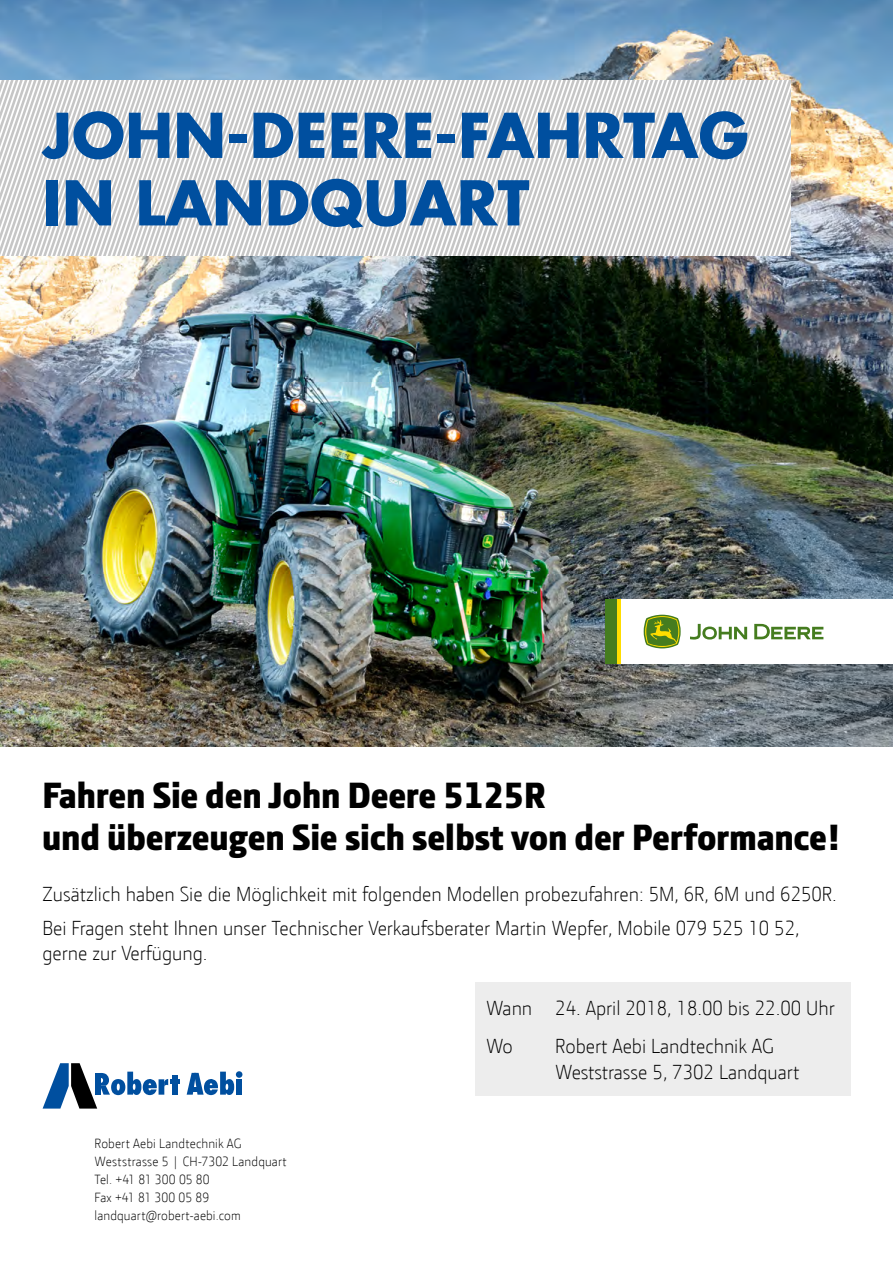
<style>
.page{position:relative;width:893px;height:1263px;background:#fff}
.page>*{position:absolute;margin:0;border:0;box-sizing:border-box;transform-origin:0 0}
.t1{font:700 60px/67.5px "Futura Std";color:#004f9f}
.t2{font:900 37.5px/42px "Section";letter-spacing:.01em;color:#000}
.t3{font:300 20.55px/34px "JD Sans";color:#000}
.t4{font:300 13.5px/18px "JD Sans";letter-spacing:.01em;color:#000}
</style>
<div class="page">
<div style="left:475px;top:983px;width:375px;height:113px;background:#ededed"></div>
<img style="left:0;top:0;width:893px;height:746px">
<div style="left:620px;top:599px;width:273px;height:65px;background:#fff"></div>
<svg style="left:690px;top:624px;width:133px;height:15px"></svg>
<svg style="left:644px;top:615px;width:37px;height:33px"></svg>
<div style="left:605px;top:599px;width:12px;height:65px;background:#457c1f"></div>
<hr style="left:617px;top:599px;width:3px;height:65px;background:#fd0">
<div style="left:236px;top:1071px;width:6px;height:7px;background:#004f9f;border-radius:50%"></div>
<div style="left:236px;top:1079px;width:6px;height:16px;background:#004f9f"></div>
<div style="left:172px;top:1075px;width:6px;height:20px;background:#004f9f"></div>
<div style="left:170px;top:1079px;width:9px;height:5px;background:#004f9f"></div>
<svg style="left:187px;top:1072px;width:47px;height:23px"></svg>
<svg style="left:43px;top:1063px;width:125px;height:45px"></svg>
<svg style="left:0;top:81px;width:791px;height:175px"></svg>
<h1 class="t1" style="left:43px;top:101px;width:708px">JOHN-DEERE-FAHRTAG<br>IN LANDQUART</h1>
<h2 class="t2" style="left:43px;top:774px;width:800px">Fahren Sie den John Deere 5125R<br>und überzeugen Sie sich selbst von der Performance!</h2>
<p class="t3" style="left:43px;top:876px;width:796px">Zusätzlich haben Sie die Möglichkeit mit folgenden Modellen probezufahren: 5M, 6R, 6M und 6250R.<br>Bei Fragen steht Ihnen unser Technischer Verkaufsberater Martin Wepfer, Mobile 079 525 10 52,</p>
<p class="t3" style="left:43px;top:936px;width:167px">gerne zur Verfügung.</p>
<p class="t3" style="left:486px;top:988px;width:350px;line-height:38.2px">Wann 24. April 2018, 18.00 bis 22.00 Uhr<br>Wo</p>
<p class="t3" style="left:555px;top:1033px;width:246px;line-height:25.5px">Robert Aebi Landtechnik AG<br>Weststrasse 5, 7302 Landquart</p>
<p class="t4" style="left:95px;top:1134px;width:194px">Robert Aebi Landtechnik AG<br>Weststrasse 5 | CH-7302 Landquart<br>Tel. +41 81 300 05 80<br>Fax +41 81 300 05 89 landquart@robert-aebi.com</p>
</div>
